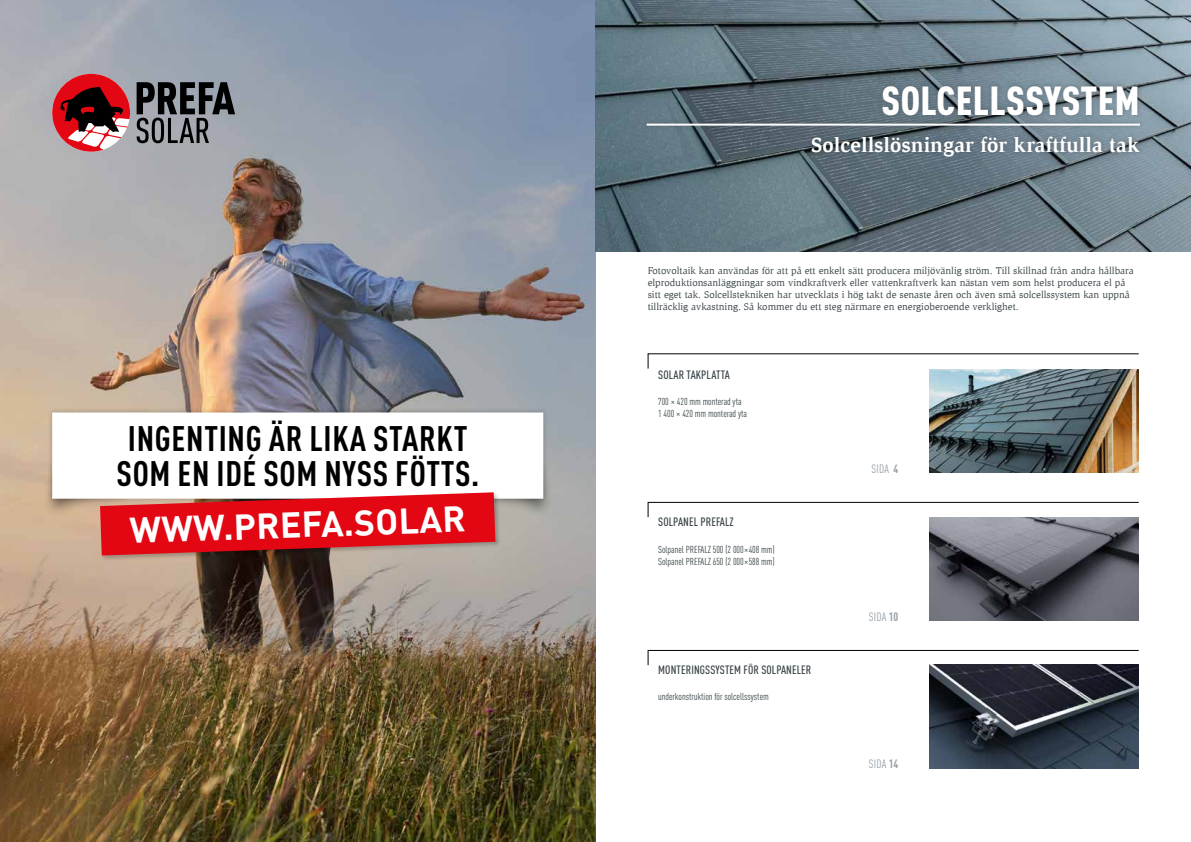
<style>
.page{position:relative;width:1191px;height:842px;background:#fff}
.page>*{position:absolute;margin:0;border:0;box-sizing:border-box;transform-origin:0 0}
.t1{font:900 condensed 40px "DIN Pro";letter-spacing:.01em;color:#fff}
.t2{font:700 35.5px "DIN Pro";color:#fff}
.t3{font:700 condensed 35px/35px "DIN Pro";letter-spacing:.02em;color:#000;text-align:center}
.t4{font:700 21px "Slimbach Pro";color:#fff}
.t5{font:500 condensed 12px "DIN Pro";letter-spacing:.01em;color:#394448}
.t6{font:condensed 12px "DIN Pro";letter-spacing:.02em;color:#949fa7}
.t7{font:10px/12px "Slimbach Pro";color:#394448}
.t8{font:condensed 10px/12px "DIN Pro";letter-spacing:-.005em;color:#394448}
.s1{font-weight:700}
</style>
<div class="page">
<img style="left:0;top:0;width:595px;height:842px">
<div style="left:460px;top:447px;width:93px;height:71px;background:#000;opacity:.5"></div>
<div style="left:43px;top:447px;width:93px;height:71px;background:#000;opacity:.5"></div>
<div style="left:47px;top:408px;width:501px;height:96px;background:#000;opacity:.2"></div>
<div style="left:52px;top:412px;width:491px;height:87px;background:#fff"></div>
<div style="left:99px;top:492px;width:402px;height:70px;background:#000;opacity:.22"></div>
<svg style="left:68px;top:492px;width:460px;height:63px;background:#d73e43"></svg>
<svg style="left:137px;top:82px;width:98px;height:61px;background:#5d6064"></svg>
<svg style="left:52px;top:74px;width:78px;height:78px;background:#a24c52"></svg>
<img style="left:595px;top:0;width:596px;height:251px">
<img style="left:929px;top:518px;width:209px;height:103px">
<img style="left:929px;top:666px;width:209px;height:102px">
<svg style="left:647px;top:650px;width:492px;height:16px"></svg>
<svg style="left:647px;top:502px;width:492px;height:16px"></svg>
<img style="left:929px;top:369px;width:209px;height:104px">
<svg style="left:647px;top:353px;width:492px;height:16px"></svg>
<div style="left:642px;top:81px;width:503px;height:80px;background:#394448;opacity:.35"></div>
<hr style="left:646px;top:124px;width:494px;height:2px;background:#fff">
<h3 class="t3" style="left:117px;top:418px;width:364px">INGENTING ÄR LIKA STARKT<br>SOM EN IDÉ SOM NYSS FÖTTS.</h3>
<h2 class="t2" style="left:129px;top:501px;width:338px;rotate:-2deg">WWW.PREFA.SOLAR</h2>
<h1 class="t1" style="left:881px;top:70px;width:260px">SOLCELLSSYSTEM</h1>
<h3 class="t4" style="left:811px;top:132px;width:330px">Solcellslösningar för kraftfulla tak</h3>
<p class="t7" style="left:647px;top:264px;width:487px">Fotovoltaik kan användas för att på ett enkelt sätt producera miljövänlig ström. Till skillnad från andra hållbara elproduktionsanläggningar som vindkraftverk eller vattenkraftverk kan nästan vem som helst producera el på sitt eget tak. Solcellstekniken har utvecklats i hög takt de senaste åren och även små solcellssystem kan uppnå tillräcklig avkastning. Så kommer du ett steg närmare en energioberoende verklighet.</p>
<p class="t5" style="left:658px;top:365px;width:73px">SOLAR TAKPLATTA</p>
<p class="t8" style="left:658px;top:395px;width:90px">700 × 420 mm monterad yta<br>1 400 × 420 mm monterad yta</p>
<p class="t5" style="left:658px;top:513px;width:77px">SOLPANEL PREFALZ</p>
<p class="t8" style="left:658px;top:542px;width:118px">Solpanel PREFALZ 500 (2 000×408 mm)<br>Solpanel PREFALZ 650 (2 000×588 mm)</p>
<p class="t5" style="left:658px;top:661px;width:155px">MONTERINGSSYSTEM FÖR SOLPANELER</p>
<p class="t8" style="left:658px;top:690px;width:112px">underkonstruktion för solcellssystem</p>
<p class="t6" style="left:871px;top:460px;width:28px">SIDA <span class="s1">4</span></p>
<p class="t6" style="left:869px;top:608px;width:31px">SIDA <span class="s1">10</span></p>
<p class="t6" style="left:869px;top:755px;width:31px">SIDA <span class="s1">14</span></p>
</div>
